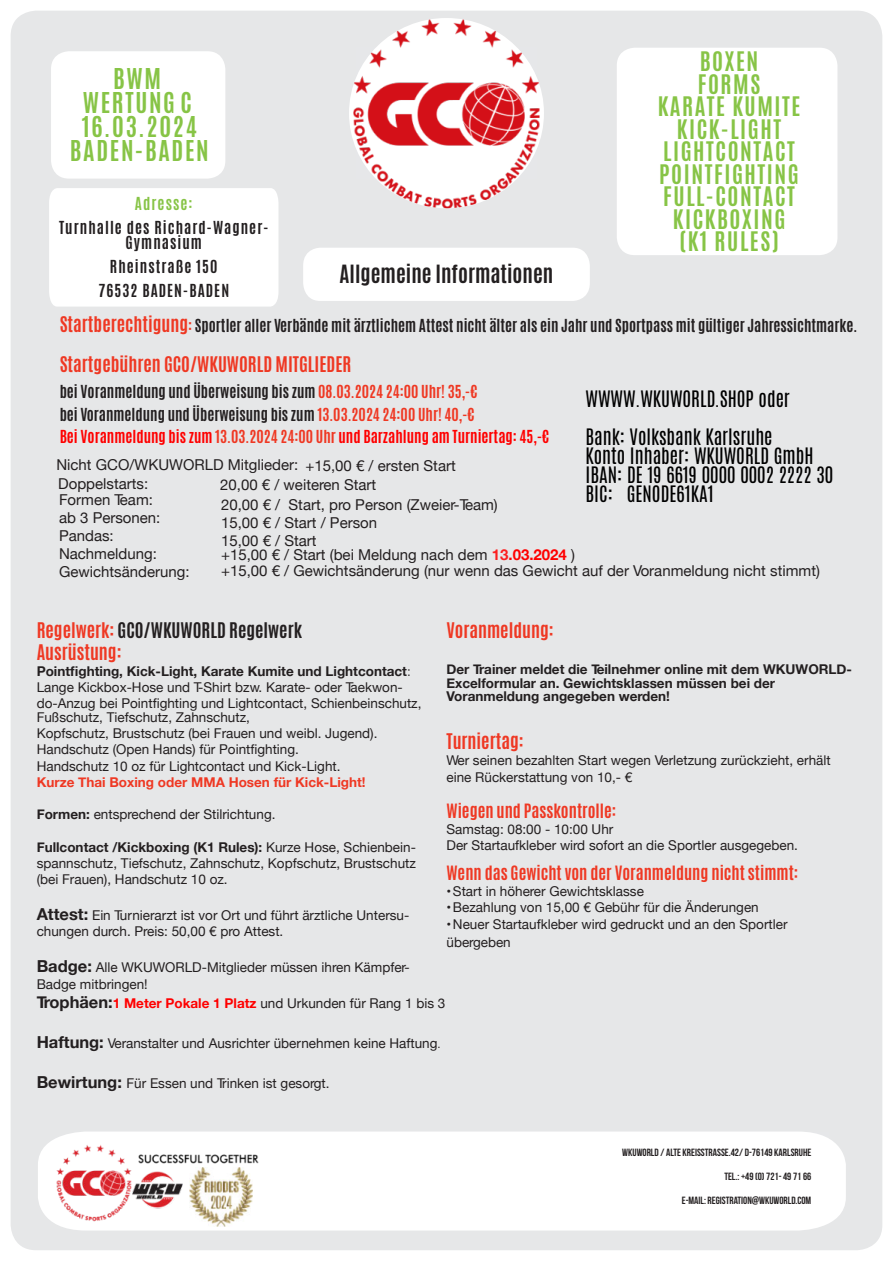
<style>
.page{position:relative;width:893px;height:1263px;background:#fff}
.page>*{position:absolute;margin:0;border:0;box-sizing:border-box;transform-origin:0 0}
.t1{font:700 24px/24px "Antonio";letter-spacing:.07em;color:#87c446;text-align:center}
.t2{font:700 22.5px/22.5px "Antonio";letter-spacing:.07em;color:#87c446;text-align:center}
.t3{font:700 21px "Antonio";color:#231f20}
.t4{font:18.9px/18.9px "Antonio";color:#000}
.t5{font:700 18px/21.6px "Antonio";color:#ef3823}
.t6{font:700 16.5px "Antonio";color:#ef3823}
.t7{font:15px/18.8px "Helvetica Neue";color:#231f20}
.t8{font:700 15px/22.5px "Antonio";color:#231f20}
.t9{font:700 15px/15px "Antonio";letter-spacing:.07em;color:#231f20;text-align:center}
.t10{font:700 15px "Antonio";letter-spacing:.07em;color:#87c446}
.t11{font:13.5px/16.2px "Helvetica Neue";color:#231f20}
.t12{font:700 13.5px/13.5px "Helvetica Neue";color:#231f20}
.t13{font:700 13.5px "Helvetica Neue";color:#ef3823}
.t14{font:10.5px "Bebas Neue";color:#231f20}
.s1{font-size:18px;color:#ef3823}
.s2{color:#ef3823}
.s3{color:#f00}
.s4{font-weight:700;color:#fc1f20}
.s5{font-weight:700;color:#f00}
.s6{color:#231f20}
.s7{font-weight:700}
.s8{font-weight:300}
.s9{font-weight:700;font-size:16.5px}
.s10{font-family:"Arial Narrow"}
</style>
<div class="page">
<div style="left:11px;top:11px;width:871px;height:1239px;background:#e6e7e8;border-radius:26px"></div>
<img style="left:353px;top:18px;width:187px;height:190px">
<div style="left:38px;top:1131px;width:808px;height:99px;background:#fff"></div>
<img style="left:56px;top:1131px;width:203px;height:100px">
<div style="left:184px;top:1169px;width:80px;height:41px;background:#fff"></div>
<img style="left:188px;top:1168px;width:2px;height:56px">
<div style="left:51px;top:51px;width:174px;height:128px;background:#fff;border-radius:18px"></div>
<div style="left:617px;top:48px;width:220px;height:207px;background:#fff;border-radius:18px"></div>
<div style="left:49px;top:188px;width:229px;height:119px;background:#fff"></div>
<div style="left:303px;top:248px;width:287px;height:53px;background:#fff;border-radius:18px"></div>
<img style="left:190px;top:1168px;width:62px;height:59px">
<h2 class="t2" style="left:658px;top:50px;width:144px">BOXEN<br>FORMS<br>KARATE KUMITE<br>KICK-LIGHT<br>LIGHTCONTACT<br>POINTFIGHTING<br>FULL-CONTACT<br>KICKBOXING (K1 RULES)</h2>
<h1 class="t1" style="left:70px;top:67px;width:140px">BWM<br>WERTUNG C<br>16.03.2024<br>BADEN-BADEN</h1>
<p class="t10" style="left:135px;top:193px;width:59px">Adresse:</p>
<p class="t9" style="left:59px;top:220px;width:211px">Turnhalle des Richard-Wagner-<br>Gymnasium</p>
<p class="t9" style="left:98px;top:255px;width:132px;line-height:24px">Rheinstraße 150<br>76532 BADEN-BADEN</p>
<h3 class="t3" style="left:340px;top:259px;width:215px">Allgemeine Informationen</h3>
<p class="t8" style="left:60px;top:315px;width:799px"><span class="s1">Startberechtigung</span><span class="s2">:</span> Sportler aller Verbände mit ärztlichem Attest nicht älter als ein Jahr und Sportpass mit gültiger Jahressichtmarke.</p>
<h3 class="t5" style="left:60px;top:354px;width:293px">Startgebühren GCO/WKUWORLD MITGLIEDER</h3>
<p class="t8" style="left:60px;top:380px;width:492px">bei Voranmeldung und Überweisung bis zum <span class="s2">08.03.2024 24:00 Uhr! 35,-€<br></span>bei Voranmeldung und Überweisung bis zum <span class="s2">13.03.2024 24:00 Uhr! 40,-€<br></span><span class="s3">Bei Voranmeldung bis zum</span> <span class="s2">13.03.2024 24:00 Uhr</span> <span class="s3">und Barzahlung am Turniertag: 45,-€</span></p>
<h3 class="t4" style="left:585px;top:380px;width:206px;line-height:38px">WWWW.WKUWORLD.SHOP oder<br>Bank: Volksbank Karlsruhe</h3>
<h3 class="t4" style="left:585px;top:446px;width:249px">Konto Inhaber: WKUWORLD GmbH<br>IBAN: DE 19 6619 0000 0002 2222 30<br>BIC: GENODE61KA1</h3>
<p class="t7" style="left:56px;top:455px;width:243px">Nicht GCO/WKUWORLD Mitglieder:<br>Doppelstarts:</p>
<p class="t7" style="left:305px;top:456px;width:152px">+15,00 € / ersten Start</p>
<p class="t7" style="left:220px;top:475px;width:158px">20,00 € / weiteren Start</p>
<p class="t7" style="left:59px;top:490px;width:95px">Formen Team:</p>
<p class="t7" style="left:221px;top:495px;width:278px">20,00 € / Start, pro Person (Zweier-Team)</p>
<p class="t7" style="left:59px;top:508px;width:103px">ab 3 Personen:</p>
<p class="t7" style="left:221px;top:513px;width:158px">15,00 € / Start / Person</p>
<p class="t7" style="left:59px;top:526px;width:56px">Pandas:</p>
<p class="t7" style="left:221px;top:531px;width:97px">15,00 € / Start</p>
<p class="t7" style="left:59px;top:544px;width:99px">Nachmeldung:</p>
<p class="t7" style="left:221px;top:545px;width:355px">+15,00 € / Start (bei Meldung nach dem <span class="s4">13</span><span class="s5">.03.2024</span> )</p>
<p class="t7" style="left:59px;top:562px;width:132px">Gewichtsänderung:</p>
<p class="t7" style="left:221px;top:561px;width:600px">+15,00 € / Gewichtsänderung (nur wenn das Gewicht auf der Voranmeldung nicht stimmt)</p>
<h3 class="t5" style="left:37px;top:620px;width:267px">Regelwerk: <span class="s6">GCO/WKUWORLD Regelwerk<br></span>Ausrüstung:</h3>
<p class="t11" style="left:37px;top:663px;width:386px"><span class="s7">Pointfighting, Kick-Light, Karate Kumite und Lightcontact</span><span class="s8">:<br></span>Lange Kickbox-Hose und T-Shirt bzw. Karate- oder Taekwon&shy;do-Anzug bei Pointfighting und Lightcontact, Schienbeinschutz,</p>
<p class="t11" style="left:37px;top:709px;width:342px">Fußschutz, Tiefschutz, Zahnschutz,<br>Kopfschutz, Brustschutz (bei Frauen und weibl. Jugend).<br>Handschutz (Open Hands) für Pointfighting.<br>Handschutz 10 oz für Lightcontact und Kick-Light.</p>
<p class="t13" style="left:37px;top:773px;width:330px">Kurze Thai Boxing oder MMA Hosen für Kick-Light!</p>
<p class="t11" style="left:37px;top:806px;width:240px"><span class="s7">Formen:</span> entsprechend der Stilrichtung.</p>
<p class="t11" style="left:37px;top:838px;width:381px;text-align:justify"><span class="s7">Fullcontact /Kickboxing (K1 Rules):</span> Kurze Hose, Schienbein&shy;spannschutz, Tiefschutz, Zahnschutz, Kopfschutz, Brustschutz (bei Frauen), Handschutz 10 oz.</p>
<p class="t11" style="left:37px;top:907px;width:374px"><span class="s9">Attest:</span> Ein Turnierarzt ist vor Ort und führt ärztliche Untersu&shy;chungen durch. Preis: 50,00 € pro Attest.</p>
<p class="t11" style="left:37px;top:959px;width:375px"><span class="s9">Badge:</span> Alle WKUWORLD-Mitglieder müssen ihren Kämpfer-<br>Badge mitbringen!</p>
<p class="t11" style="left:37px;top:995px;width:410px"><span class="s9">Trophäen:</span><span class="s5">1 Meter Pokale 1 Platz</span> und Urkunden für Rang 1 bis 3</p>
<p class="t11" style="left:37px;top:1035px;width:405px"><span class="s9">Haftung:</span> Veranstalter und Ausrichter übernehmen keine Haftung<span class="s10">.</span></p>
<p class="t11" style="left:37px;top:1074px;width:294px"><span class="s9">Bewirtung:</span> Für Essen und Trinken ist gesorgt.</p>
<h3 class="t5" style="left:446px;top:620px;width:109px">Voranmeldung:</h3>
<p class="t12" style="left:446px;top:662px;width:407px">Der Trainer meldet die Teilnehmer online mit dem WKUWORLD-<br>Excelformular an. Gewichtsklassen müssen bei der<br>Voranmeldung angegeben werden!</p>
<h3 class="t5" style="left:446px;top:731px;width:79px">Turniertag:</h3>
<p class="t11" style="left:446px;top:752px;width:386px">Wer seinen bezahlten Start wegen Verletzung zurückzieht, erhält eine Rückerstattung von 10,- €</p>
<p class="t6" style="left:446px;top:799px;width:171px">Wiegen und Passkontrolle:</p>
<p class="t11" style="left:446px;top:821px;width:353px">Samstag: 08:00 - 10:00 Uhr<br>Der Startaufkleber wird sofort an die Sportler ausgegeben.</p>
<p class="t6" style="left:446px;top:861px;width:353px">Wenn das Gewicht von der Voranmeldung nicht stimmt:</p>
<p class="t11" style="left:446px;top:883px;width:199px">•Start in höherer Gewichtsklasse</p>
<p class="t11" style="left:446px;top:899px;width:314px">•Bezahlung von 15,00 € Gebühr für die Änderungen</p>
<p class="t11" style="left:446px;top:915px;width:343px;line-height:18px">•Neuer Startaufkleber wird gedruckt und an den Sportler übergeben</p>
<p class="t14" style="left:622px;top:1148px;width:191px">WKUWORLD / ALTE KREISSTRASSE.42/ D-76149 KARLSRUHE</p>
<p class="t14" style="left:724px;top:1172px;width:88px">TEL.: +49 (0) 721- 49 71 66</p>
<p class="t14" style="left:682px;top:1196px;width:131px">E-MAIL: REGISTRATION@WKUWORLD.COM</p>
</div>
